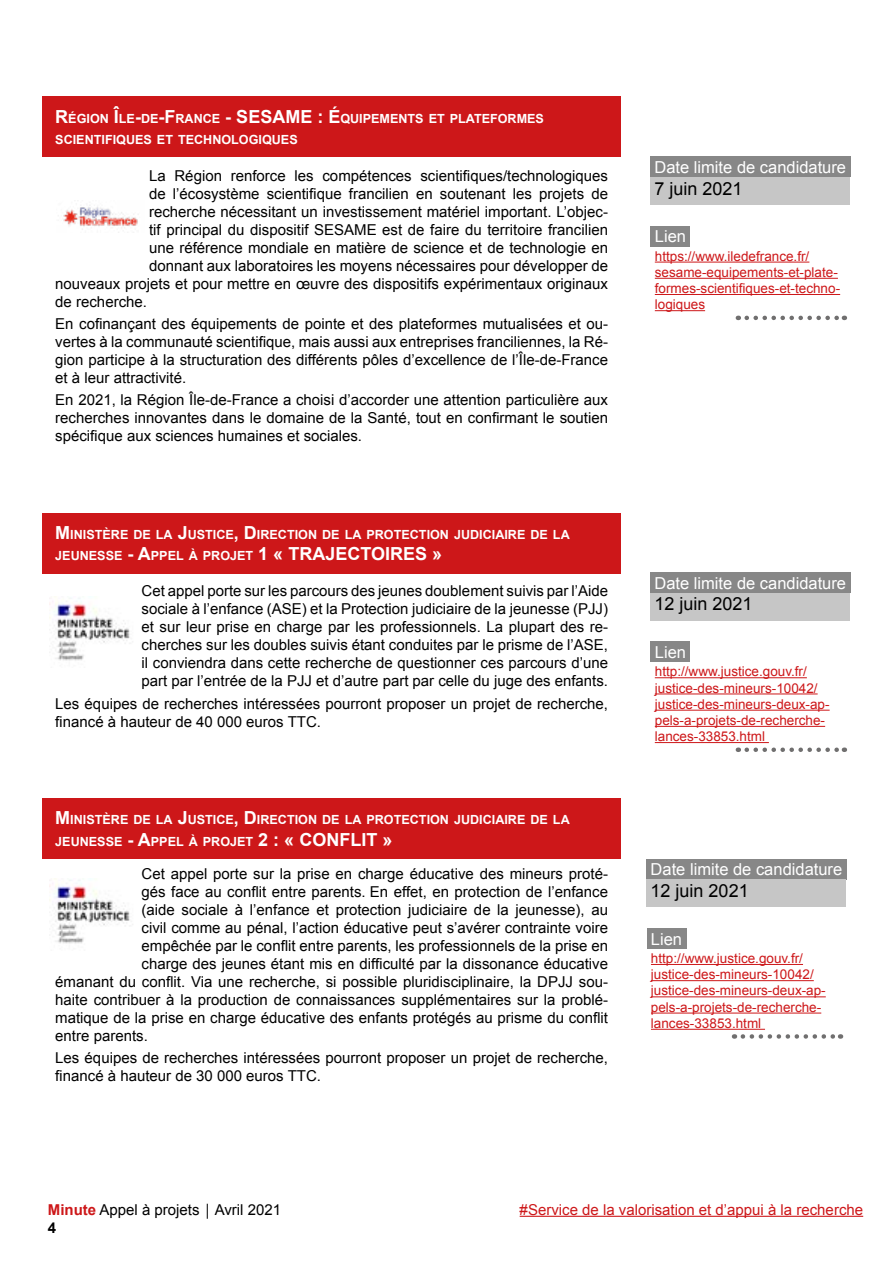
<style>
.page{position:relative;width:893px;height:1263px;background:#fff}
.page>*{position:absolute;margin:0;border:0;box-sizing:border-box;transform-origin:0 0}
.t1{font:18px "Arial";color:#000}
.t2{font:700 18px "Arial";color:#fff}
.t3{font:16.5px "Arial";color:#fff}
.t4{font:15px/18px "Arial";color:#000}
.t5{font:15px "Arial";color:#cd1719}
.t6{font:13.5px/16.2px "Arial";color:#cd1719}
.t7{font:700 12.6px/21.6px "Arial";color:#fff}
.s1{font-size:18px}
.s2{font-weight:700;color:#cd1719}
.s3{font-family:"Futura PT"}
.s4{font-weight:700}
</style>
<div class="page">
<hr style="left:520px;top:1216px;width:343px;height:1px;background:#cd1719">
<div style="left:650px;top:157px;width:200px;height:20px;background:#878787"></div>
<div style="left:650px;top:177px;width:200px;height:28px;background:#c6c6c6"></div>
<div style="left:651px;top:226px;width:39px;height:21px;background:#878787"></div>
<hr style="left:655px;top:262px;width:154px;height:1px;background:#cd1719">
<hr style="left:655px;top:278px;width:183px;height:1px;background:#cd1719">
<hr style="left:655px;top:294px;width:185px;height:1px;background:#cd1719">
<svg style="left:747px;top:316px;width:98px;height:4px"></svg>
<hr style="left:655px;top:310px;width:50px;height:1px;background:#cd1719">
<div style="left:43px;top:97px;width:578px;height:60px;background:#cd1719"></div>
<img style="left:63px;top:205px;width:75px;height:25px">
<div style="left:650px;top:572px;width:200px;height:21px;background:#878787"></div>
<div style="left:650px;top:593px;width:200px;height:27px;background:#c6c6c6"></div>
<div style="left:651px;top:642px;width:39px;height:20px;background:#878787"></div>
<hr style="left:655px;top:677px;width:152px;height:1px;background:#cd1719">
<hr style="left:655px;top:693px;width:163px;height:1px;background:#cd1719">
<hr style="left:655px;top:710px;width:175px;height:1px;background:#cd1719">
<hr style="left:655px;top:726px;width:170px;height:1px;background:#cd1719">
<svg style="left:747px;top:747px;width:98px;height:5px"></svg>
<hr style="left:655px;top:742px;width:114px;height:1px;background:#cd1719">
<div style="left:43px;top:513px;width:578px;height:60px;background:#cd1719"></div>
<img style="left:49px;top:596px;width:81px;height:65px">
<div style="left:43px;top:798px;width:578px;height:60px;background:#cd1719"></div>
<img style="left:49px;top:880px;width:84px;height:64px">
<div style="left:646px;top:859px;width:200px;height:20px;background:#878787"></div>
<div style="left:646px;top:879px;width:200px;height:28px;background:#c6c6c6"></div>
<div style="left:647px;top:928px;width:39px;height:21px;background:#878787"></div>
<hr style="left:651px;top:964px;width:152px;height:1px;background:#cd1719">
<hr style="left:651px;top:980px;width:163px;height:1px;background:#cd1719">
<hr style="left:651px;top:996px;width:175px;height:1px;background:#cd1719">
<hr style="left:651px;top:1012px;width:170px;height:1px;background:#cd1719">
<svg style="left:743px;top:1034px;width:98px;height:5px"></svg>
<hr style="left:651px;top:1029px;width:114px;height:1px;background:#cd1719">
<p class="t7" style="left:55px;top:108px;width:326px"><span class="s1">R</span>ÉGION <span class="s1">Î</span>LE<span class="s1">-</span>DE<span class="s1">-F</span>RANCE <span class="s1">- SESAME : É</span>QUIPEME</p>
<p class="t7" style="left:398px;top:108px;width:147px">NTS ET PLATEFORMES</p>
<p class="t7" style="left:55px;top:129px;width:244px">SCIENTIFIQUES ET TECHNOLOGIQUES</p>
<p class="t4" style="left:149px;top:167px;width:460px">La Région renforce les compétences scientifiques/technologiques</p>
<p class="t4" style="left:149px;top:185px;width:461px">de l’écosystème scientifique francilien en soutenant les projets de</p>
<p class="t4" style="left:149px;top:203px;width:461px">recherche nécessitant un investissement matériel important. L’objec-</p>
<p class="t4" style="left:149px;top:221px;width:461px">tif principal du dispositif SESAME est de faire du territoire francilien</p>
<p class="t4" style="left:149px;top:239px;width:461px">une référence mondiale en matière de science et de technologie en</p>
<p class="t4" style="left:149px;top:257px;width:460px">donnant aux laboratoires les moyens nécessaires pour développer de</p>
<p class="t4" style="left:55px;top:275px;width:554px">nouveaux projets et pour mettre en œuvre des dispositifs expérimentaux originaux</p>
<p class="t4" style="left:55px;top:293px;width:93px">de recherche.</p>
<p class="t4" style="left:55px;top:315px;width:554px;text-align:justify">En cofinançant des équipements de pointe et des plateformes mutualisées et ou&shy;vertes à la communauté scientifique, mais aussi aux entreprises franciliennes, la Ré&shy;gion participe à la structuration des différents pôles d’excellence de l’Île-de-France et à leur attractivité.</p>
<p class="t4" style="left:55px;top:391px;width:554px;text-align:justify">En 2021, la Région Île-de-France a choisi d’accorder une attention particulière aux recherches innovantes dans le domaine de la Santé, tout en confirmant le soutien spécifique aux sciences humaines et sociales.</p>
<p class="t7" style="left:55px;top:524px;width:516px"><span class="s1">M</span>INISTÈRE DE LA <span class="s1">J</span>USTICE<span class="s1">, D</span>IRECTION DE LA PROTECTION JUDICIAIRE DE LA<br>JEUNESSE <span class="s1">- A</span>PPEL À PROJET <span class="s1">1 « TRAJECTO</span></p>
<p class="t2" style="left:385px;top:542px;width:59px">IRES »</p>
<p class="t4" style="left:142px;top:582px;width:468px;text-align:justify">Cet appel porte sur les parcours des jeunes doublement suivis par l’Aide sociale à l’enfance (ASE) et la Protection judiciaire de la jeunesse (PJJ) et sur leur prise en charge par les professionnels. La plupart des re&shy;cherches sur les doubles suivis étant conduites par le prisme de l’ASE, il conviendra dans cette recherche de questionner ces parcours d’une part par l’entrée de la PJJ et d’autre part par celle du juge des enfants.</p>
<p class="t4" style="left:55px;top:694px;width:554px">Les équipes de recherches intéressées pourront proposer un projet de recherche, financé à hauteur de 40 000 euros TTC.</p>
<p class="t7" style="left:55px;top:809px;width:516px"><span class="s1">M</span>INISTÈRE DE LA <span class="s1">J</span>USTICE<span class="s1">, D</span>IRECTION DE LA PROTECTION JUDICIAIRE DE LA<br>JEUNESSE <span class="s1">- A</span>PPEL À PROJET <span class="s1">2 : « CONFL</span></p>
<p class="t2" style="left:361px;top:827px;width:33px">IT »</p>
<p class="t4" style="left:142px;top:865px;width:468px">Cet appel porte sur la prise en charge éducative des mineurs proté-</p>
<p class="t4" style="left:142px;top:883px;width:468px">gés face au conflit entre parents. En effet, en protection de l’enfance</p>
<p class="t4" style="left:142px;top:901px;width:468px">(aide sociale à l’enfance et protection judiciaire de la jeunesse), au</p>
<p class="t4" style="left:142px;top:919px;width:468px">civil comme au pénal, l’action éducative peut s’avérer contrainte voire</p>
<p class="t4" style="left:142px;top:937px;width:468px">empêchée par le conflit entre parents, les professionnels de la prise en</p>
<p class="t4" style="left:142px;top:955px;width:468px">charge des jeunes étant mis en difficulté par la dissonance éducative</p>
<p class="t4" style="left:55px;top:973px;width:554px">émanant du conflit. Via une recherche, si possible pluridisciplinaire, la DPJJ sou-</p>
<p class="t4" style="left:55px;top:991px;width:554px">haite contribuer à la production de connaissances supplémentaires sur la problé-</p>
<p class="t4" style="left:55px;top:1009px;width:554px">matique de la prise en charge éducative des enfants protégés au prisme du conflit</p>
<p class="t4" style="left:55px;top:1027px;width:94px">entre parents.</p>
<p class="t4" style="left:55px;top:1049px;width:554px">Les équipes de recherches intéressées pourront proposer un projet de recherche, financé à hauteur de 30 000 euros TTC.</p>
<p class="t3" style="left:654px;top:156px;width:193px">Date limite de candidature</p>
<p class="t1" style="left:654px;top:176px;width:90px">7 juin 2021</p>
<p class="t3" style="left:655px;top:226px;width:33px">Lien</p>
<p class="t6" style="left:655px;top:248px;width:187px">https://www.iledefrance.fr/ sesame-equipements-et-plate&shy;formes-scientifiques-et-techno&shy;logiques</p>
<p class="t3" style="left:654px;top:572px;width:193px">Date limite de candidature</p>
<p class="t1" style="left:654px;top:592px;width:100px">12 juin 2021</p>
<p class="t3" style="left:655px;top:641px;width:33px">Lien</p>
<p class="t6" style="left:655px;top:664px;width:176px">http://www.justice.gouv.fr/ justice-des-mineurs-10042/ justice-des-mineurs-deux-ap&shy;pels-a-projets-de-recherche&shy;lances-33853.html</p>
<p class="t3" style="left:651px;top:859px;width:193px">Date limite de candidature</p>
<p class="t1" style="left:651px;top:879px;width:100px">12 juin 2021</p>
<p class="t3" style="left:651px;top:928px;width:33px">Lien</p>
<p class="t6" style="left:651px;top:950px;width:176px">http://www.justice.gouv.fr/ justice-des-mineurs-10042/ justice-des-mineurs-deux-ap&shy;pels-a-projets-de-recherche&shy;lances-33853.html</p>
<p class="t4" style="left:48px;top:1201px;width:235px"><span class="s2">Minute</span> Appel à projets <span class="s3">|</span> Avril 2021<br><span class="s4">4</span></p>
<p class="t5" style="left:520px;top:1199px;width:345px">#Service de la valorisation et d’appui à la recherche</p>
</div>
